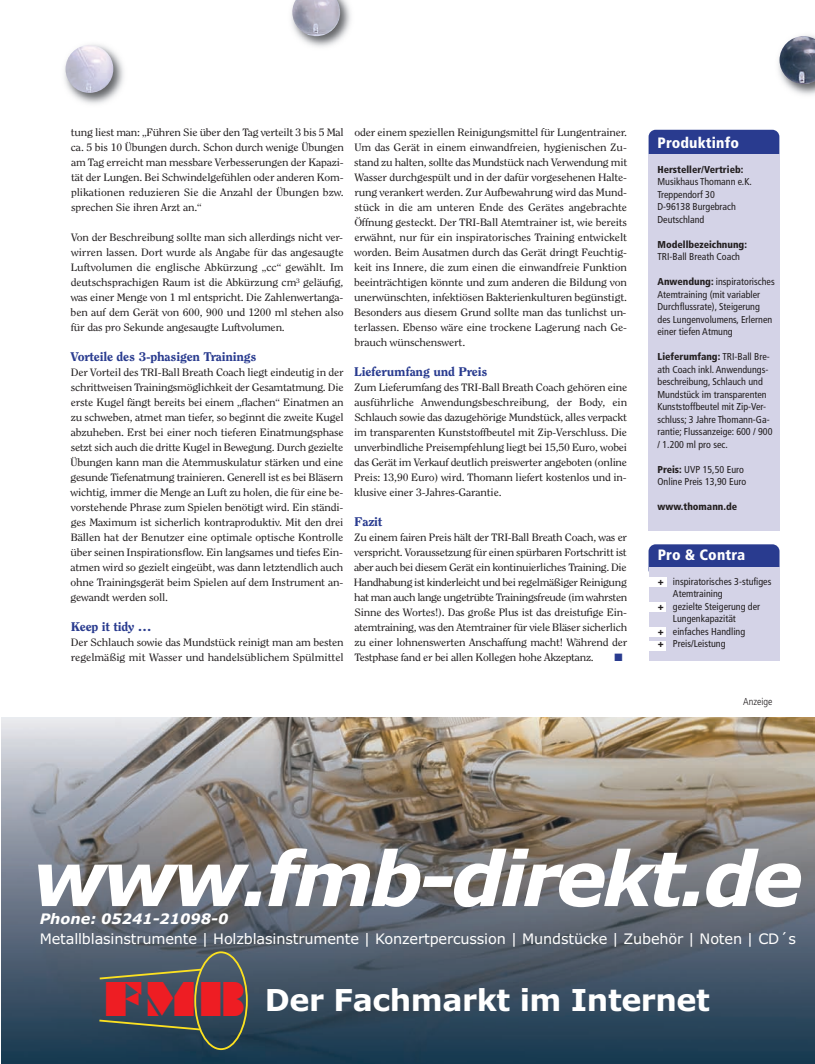
<style>
.page{position:relative;width:815px;height:1064px;background:#fff}
.page>*{position:absolute;margin:0;border:0;box-sizing:border-box;transform-origin:0 0}
.t1{font:italic 700 75.5px "Verdana";letter-spacing:-.05em;color:#fff}
.t2{font:700 30.25px "Verdana";letter-spacing:-.015em;color:#fff}
.t3{font:900 condensed 15px "Frutiger LT Std";letter-spacing:.01em;color:#fff}
.t4{font:14.5px "Verdana";letter-spacing:-.01em;color:#fff}
.t5{font:italic 700 14.5px "Verdana";color:#fff}
.t6{font:800 12.5px "Clearface Std";letter-spacing:-.015em;color:#293b8f;scale:1.1 1}
.t7{font:10.62px/15px "Clearface Std";letter-spacing:-.015em;color:#231f20;text-align:justify;scale:1.1 1}
.t8{font:10.62px "Zapf Dingbats";color:#293b8f}
.t9{font:300 condensed 10.12px "Frutiger LT Std";color:#231f20}
.t10{font:condensed 10px/12.5px "Frutiger LT Std";color:#231f20}
.t11{font:900 condensed 10px "Frutiger LT Std";color:#231f20}
.s1{font-weight:900}
.s2{font-family:"Braggadocio";font-weight:400;font-size:44.12px;color:#ee1d23}
</style>
<div class="page">
<div style="left:649px;top:130px;width:130px;height:38px;background:#293b8f;border-radius:7px"></div>
<div style="left:648px;top:154px;width:132px;height:377px;background:#d4d3e7"></div>
<div style="left:649px;top:544px;width:131px;height:33px;background:#293b8f;border-radius:7px"></div>
<div style="left:649px;top:566px;width:131px;height:94px;background:#d4d3e7"></div>
<div style="left:648px;top:577px;width:18px;height:10px;background:#fff"></div>
<div style="left:648px;top:602px;width:18px;height:10px;background:#fff"></div>
<div style="left:648px;top:627px;width:18px;height:10px;background:#fff"></div>
<div style="left:648px;top:641px;width:18px;height:9px;background:#fff"></div>
<img style="left:64px;top:44px;width:60px;height:60px">
<img style="left:66px;top:45px;width:47px;height:48px;border-radius:24px">
<img style="left:778px;top:35px;width:37px;height:60px">
<img style="left:780px;top:36px;width:35px;height:48px">
<img style="left:291px;top:0;width:60px;height:47px">
<img style="left:292px;top:0;width:48px;height:36px">
<img style="left:1px;top:717px;width:814px;height:347px">
<svg style="left:97px;top:951px;width:151px;height:99px"></svg>
<p class="t7" style="left:71px;top:125px;width:250px">tung liest man: „Führen Sie über den Tag verteilt 3 bis 5 Mal ca. 5 bis 10 Übungen durch. Schon durch wenige Übungen am Tag erreicht man messbare Verbesserungen der Kapazi&shy;tät der Lungen. Bei Schwindelgefühlen oder anderen Kom&shy;plikationen reduzieren Sie die Anzahl der Übungen bzw. sprechen Sie ihren Arzt an.“</p>
<p class="t7" style="left:71px;top:230px;width:250px">Von der Beschreibung sollte man sich allerdings nicht ver&shy;wirren lassen. Dort wurde als Angabe für das angesaugte Luftvolumen die englische Abkürzung „cc“ gewählt. Im deutschsprachigen Raum ist die Abkürzung cm³ geläufig, was einer Menge von 1 ml entspricht. Die Zahlenwertanga&shy;ben auf dem Gerät von 600, 900 und 1200 ml stehen also für das pro Sekunde angesaugte Luftvolumen.</p>
<p class="t6" style="left:71px;top:351px;width:170px">Vorteile des 3-phasigen Trainings</p>
<p class="t7" style="left:70px;top:365px;width:250px">Der Vorteil des TRI-Ball Breath Coach liegt eindeutig in der schrittweisen Trainingsmöglichkeit der Gesamtatmung. Die erste Kugel fängt bereits bei einem „flachen“ Einatmen an zu schweben, atmet man tiefer, so beginnt die zweite Kugel abzuheben. Erst bei einer noch tieferen Einatmungsphase setzt sich auch die dritte Kugel in Bewegung. Durch gezielte Übungen kann man die Atemmuskulatur stärken und eine gesunde Tiefenatmung trainieren. Generell ist es bei Bläsern wichtig, immer die Menge an Luft zu holen, die für eine be&shy;vorstehende Phrase zum Spielen benötigt wird. Ein ständi&shy;ges Maximum ist sicherlich kontraproduktiv. Mit den drei Bällen hat der Benutzer eine optimale optische Kontrolle über seinen Inspirationsflow. Ein langsames und tiefes Ein&shy;atmen wird so gezielt eingeübt, was dann letztendlich auch ohne Trainingsgerät beim Spielen auf dem Instrument an&shy;gewandt werden soll.</p>
<p class="t6" style="left:71px;top:621px;width:75px">Keep it tidy …</p>
<p class="t7" style="left:71px;top:635px;width:250px">Der Schlauch sowie das Mundstück reinigt man am besten regelmäßig mit Wasser und handelsüblichem Spülmittel</p>
<p class="t7" style="left:354px;top:125px;width:250px">oder einem speziellen Reinigungsmittel für Lungentrainer.<br>Um das Gerät in einem einwandfreien, hygienischen Zu&shy;stand zu halten, sollte das Mundstück nach Verwendung mit Wasser durchgespült und in der dafür vorgesehenen Halte&shy;rung verankert werden. Zur Aufbewahrung wird das Mund&shy;stück in die am unteren Ende des Gerätes angebrachte Öffnung gesteckt. Der TRI-Ball Atemtrainer ist, wie bereits erwähnt, nur für ein inspiratorisches Training entwickelt worden. Beim Ausatmen durch das Gerät dringt Feuchtig&shy;keit ins Innere, die zum einen die einwandfreie Funktion beeinträchtigen könnte und zum anderen die Bildung von unerwünschten, infektiösen Bakterienkulturen begünstigt.<br>Besonders aus diesem Grund sollte man das tunlichst un&shy;terlassen. Ebenso wäre eine trockene Lagerung nach Ge&shy;brauch wünschenswert.</p>
<p class="t6" style="left:354px;top:366px;width:123px">Lieferumfang und Preis</p>
<p class="t7" style="left:354px;top:380px;width:250px">Zum Lieferumfang des TRI-Ball Breath Coach gehören eine ausführliche Anwendungsbeschreibung, der Body, ein Schlauch sowie das dazugehörige Mundstück, alles verpackt im transparenten Kunststoffbeutel mit Zip-Verschluss. Die unverbindliche Preisempfehlung liegt bei 15,50 Euro, wobei das Gerät im Verkauf deutlich preiswerter angeboten (online Preis: 13,90 Euro) wird. Thomann liefert kostenlos und in&shy;klusive einer 3-Jahres-Garantie.</p>
<p class="t6" style="left:354px;top:516px;width:27px">Fazit</p>
<p class="t7" style="left:354px;top:530px;width:250px">Zu einem fairen Preis hält der TRI-Ball Breath Coach, was er verspricht. Voraussetzung für einen spürbaren Fortschritt ist aber auch bei diesem Gerät ein kontinuierliches Training. Die Handhabung ist kinderleicht und bei regelmäßiger Reinigung hat man auch lange ungetrübte Trainingsfreude (im wahrsten Sinne des Wortes!). Das große Plus ist das dreistufige Ein&shy;atemtraining, was den Atemtrainer für viele Bläser sicherlich zu einer lohnenswerten Anschaffung macht! Während der Testphase fand er bei allen Kollegen hohe Akzeptanz.</p>
<p class="t8" style="left:614px;top:651px;width:10px">■</p>
<h3 class="t3" style="left:658px;top:136px;width:83px">Produktinfo</h3>
<p class="t11" style="left:658px;top:165px;width:87px">Hersteller/Vertrieb:</p>
<p class="t10" style="left:658px;top:176px;width:96px">Musikhaus Thomann e.K.<br>Treppendorf 30<br>D-96138 Burgebrach<br>Deutschland</p>
<p class="t11" style="left:658px;top:240px;width:91px">Modellbezeichnung:</p>
<p class="t10" style="left:658px;top:251px;width:84px">TRI-Ball Breath Coach</p>
<p class="t10" style="left:658px;top:276px;width:119px"><span class="s1">Anwendung:</span> inspiratorisches<br>Atemtraining (mit variabler<br>Durchflussrate), Steigerung des Lungenvolumens, Erlernen einer tiefen Atmung</p>
<p class="t10" style="left:658px;top:351px;width:117px"><span class="s1">Lieferumfang:</span> TRI-Ball Bre&shy;ath Coach inkl. Anwendungs&shy;beschreibung, Schlauch und<br>Mundstück im transparenten<br>Kunststoffbeutel mit Zip-Ver&shy;schluss; 3 Jahre Thomann-Ga&shy;rantie; Flussanzeige: 600 / 900 / 1.200 ml pro sec.</p>
<p class="t10" style="left:658px;top:464px;width:90px"><span class="s1">Preis:</span> UVP 15,50 Euro<br>Online Preis 13,90 Euro</p>
<p class="t11" style="left:658px;top:503px;width:81px">www.thomann.de</p>
<h3 class="t3" style="left:658px;top:548px;width:89px">Pro &amp; Contra</h3>
<p class="t10" style="left:658px;top:576px;width:115px"><span class="s1">+</span> inspiratorisches 3-stufiges</p>
<p class="t10" style="left:673px;top:588px;width:51px">Atemtraining</p>
<p class="t10" style="left:658px;top:601px;width:104px"><span class="s1">+</span> gezielte Steigerung der</p>
<p class="t10" style="left:673px;top:613px;width:64px">Lungenkapazität</p>
<p class="t10" style="left:658px;top:626px;width:89px"><span class="s1">+</span> einfaches Handling</p>
<p class="t10" style="left:658px;top:638px;width:69px"><span class="s1">+</span> Preis/Leistung</p>
<p class="t9" style="left:743px;top:697px;width:31px">Anzeige</p>
<h1 class="t1" style="left:32px;top:836px;width:773px">www.fmb-direkt.de</h1>
<h3 class="t5" style="left:40px;top:911px;width:190px">Phone: 05241-21098-0</h3>
<h3 class="t4" style="left:40px;top:930px;width:758px">Metallblasinstrumente | Holzblasinstrumente | Konzertpercussion | Mundstücke | Zubehör | Noten | CD´s</h3>
<h2 class="t2" style="left:103px;top:983px;width:608px"><span class="s2">FMB</span> Der Fachmarkt im Internet</h2>
</div>
